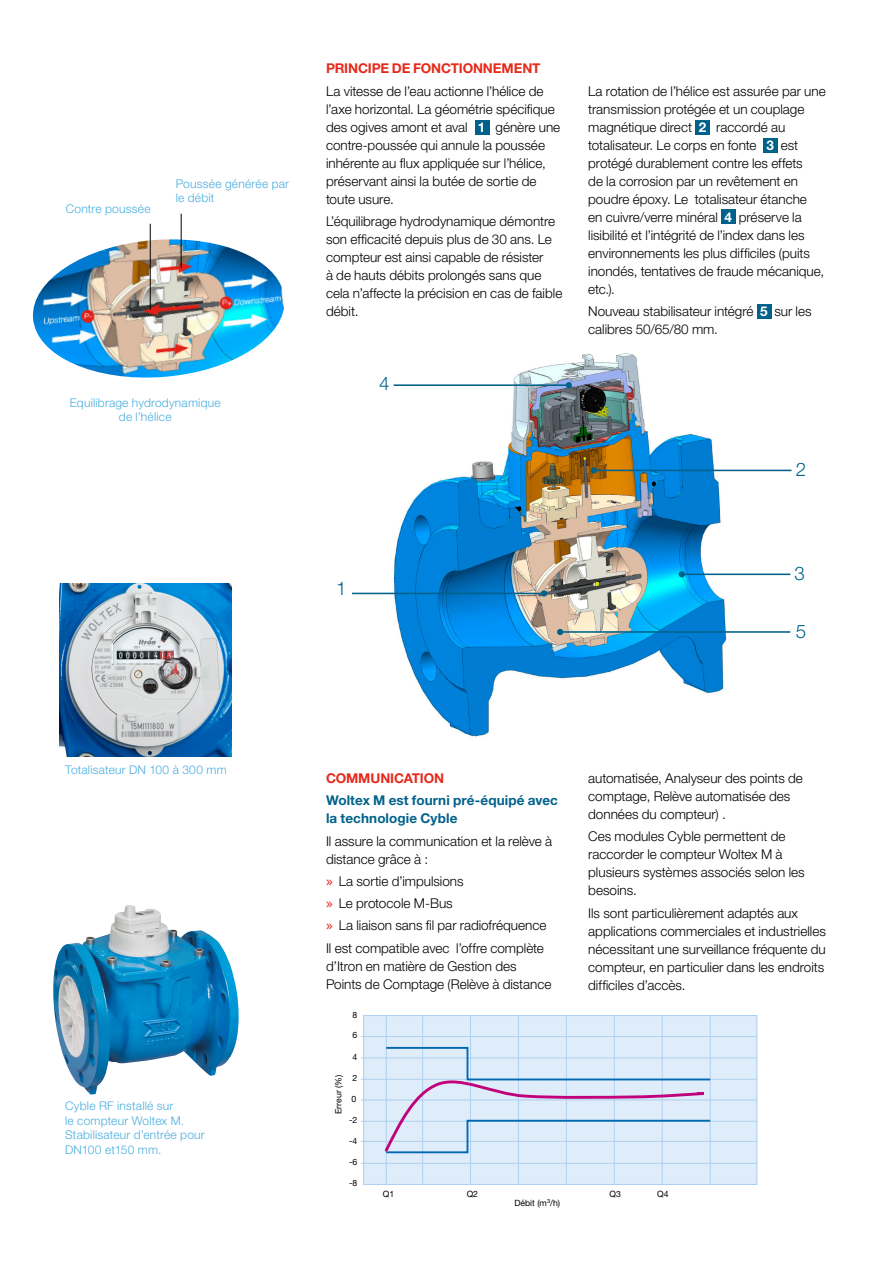
<style>
.page{position:relative;width:893px;height:1263px;background:#fff}
.page>*{position:absolute;margin:0;border:0;box-sizing:border-box;transform-origin:0 0}
.Body_Copy_9_12{font:300 18.75px "Helvetica Neue LT Std";color:#00628b}
.Body_Copy_9_12-2{font:300 13.5px/18px "Helvetica Neue LT Std";color:#000}
.Body_Copy_9_12-3{font:700 13.5px/18px "Helvetica Neue LT Std";letter-spacing:.005em;color:#00628b}
.Section_Title{font:700 13.5px "Helvetica Neue LT Std";letter-spacing:-.01em;color:#e52a1b}
.t1{font:300 12px/14.4px "Helvetica Neue LT Std";letter-spacing:.02em;color:#4aaedf}
.t2{font:8.7px "Helvetica Neue LT Std";color:#000}
.s1{font-weight:700;color:#fff}
.s2{font-family:"Lucida Grande";font-weight:400;color:#e52a1b}
</style>
<div class="page">
<div style="left:757px;top:304px;width:15px;height:15px;background:#00628b"></div>
<div style="left:721px;top:209px;width:15px;height:15px;background:#00628b"></div>
<div style="left:763px;top:138px;width:15px;height:15px;background:#00628b"></div>
<div style="left:475px;top:120px;width:14px;height:15px;background:#00628b"></div>
<div style="left:695px;top:120px;width:15px;height:15px;background:#00628b"></div>
<div style="left:364px;top:1015px;width:393px;height:169px;background:#dfedfa"></div>
<div style="left:363px;top:1015px;width:394px;height:170px;border:1px solid #b0d0ef"></div>
<hr style="left:361px;top:1036px;width:396px;height:1px;background:#b0d0ef">
<hr style="left:361px;top:1058px;width:396px;height:1px;background:#b0d0ef">
<hr style="left:361px;top:1079px;width:396px;height:1px;background:#b0d0ef">
<hr style="left:361px;top:1099px;width:396px;height:1px;background:#b0d0ef">
<hr style="left:361px;top:1121px;width:396px;height:1px;background:#b0d0ef">
<hr style="left:361px;top:1141px;width:396px;height:1px;background:#b0d0ef">
<hr style="left:361px;top:1163px;width:396px;height:1px;background:#b0d0ef">
<hr style="left:386px;top:1015px;width:1px;height:169px;background:#b0d0ef">
<hr style="left:470px;top:1015px;width:1px;height:169px;background:#b0d0ef">
<hr style="left:518px;top:1015px;width:1px;height:169px;background:#b0d0ef">
<hr style="left:422px;top:1015px;width:1px;height:169px;background:#b0d0ef">
<hr style="left:566px;top:1015px;width:1px;height:169px;background:#b0d0ef">
<hr style="left:614px;top:1015px;width:1px;height:169px;background:#b0d0ef">
<hr style="left:662px;top:1015px;width:1px;height:169px;background:#b0d0ef">
<hr style="left:710px;top:1015px;width:1px;height:169px;background:#b0d0ef">
<svg style="left:382px;top:1046px;width:330px;height:108px"></svg>
<img style="left:32px;top:239px;width:252px;height:139px">
<img style="left:368px;top:353px;width:413px;height:384px">
<hr style="left:394px;top:384px;width:175px;height:2px;background:#00628b">
<svg style="left:566px;top:382px;width:6px;height:6px"></svg>
<hr style="left:352px;top:593px;width:192px;height:1px;background:#00628b">
<svg style="left:541px;top:590px;width:6px;height:6px"></svg>
<hr style="left:594px;top:470px;width:197px;height:1px;background:#00628b">
<svg style="left:591px;top:467px;width:6px;height:6px"></svg>
<hr style="left:682px;top:573px;width:108px;height:2px;background:#00628b">
<svg style="left:679px;top:571px;width:6px;height:6px"></svg>
<hr style="left:560px;top:631px;width:230px;height:2px;background:#00628b">
<svg style="left:557px;top:629px;width:6px;height:6px"></svg>
<hr style="left:150px;top:224px;width:1px;height:86px;background:#000">
<hr style="left:181px;top:214px;width:1px;height:54px;background:#000">
<img style="left:59px;top:583px;width:172px;height:174px">
<img style="left:53px;top:905px;width:186px;height:189px">
<p class="t1" style="left:66px;top:202px;width:86px">Contre poussée</p>
<p class="t1" style="left:176px;top:176px;width:115px">Poussée générée par le débit</p>
<p class="t1" style="left:70px;top:395px;width:152px;text-align:center">Equilibrage hydrodynamique de l’hélice</p>
<p class="Section_Title" style="left:326px;top:60px;width:216px">PRINCIPE DE FONCTIONNEMENT</p>
<p class="Body_Copy_9_12-2" style="left:326px;top:82px;width:236px">La vitesse de l’eau actionne l’hélice de l’axe horizontal. La géométrie spécifique des ogives amont et aval <span class="s1">1</span> génère une contre-poussée qui annule la poussée inhérente au flux appliquée sur l’hélice, préservant ainsi la butée de sortie de toute usure.</p>
<p class="Body_Copy_9_12-2" style="left:326px;top:212px;width:238px">L’équilibrage hydrodynamique démontre son efficacité depuis plus de 30 ans. Le compteur est ainsi capable de résister<br>à de hauts débits prolongés sans que cela n’affecte la précision en cas de faible débit.</p>
<p class="Body_Copy_9_12" style="left:379px;top:372px;width:12px">4</p>
<p class="Body_Copy_9_12-2" style="left:588px;top:82px;width:239px">La rotation de l’hélice est assurée par une transmission protégée et un couplage magnétique direct <span class="s1">2</span> raccordé au totalisateur. Le corps en fonte <span class="s1">3</span> est protégé durablement contre les effets<br>de la corrosion par un revêtement en poudre époxy. Le totalisateur étanche<br>en cuivre/verre minéral <span class="s1">4</span> préserve la lisibilité et l’intégrité de l’index dans les environnements les plus difficiles (puits inondés, tentatives de fraude mécanique, etc.).</p>
<p class="Body_Copy_9_12-2" style="left:588px;top:302px;width:225px">Nouveau stabilisateur intégré <span class="s1">5</span> sur les calibres 50/65/80 mm.</p>
<p class="Body_Copy_9_12" style="left:796px;top:458px;width:12px">2</p>
<p class="Body_Copy_9_12" style="left:336px;top:577px;width:12px">1</p>
<p class="Body_Copy_9_12" style="left:794px;top:561px;width:12px">3</p>
<p class="Body_Copy_9_12" style="left:796px;top:620px;width:12px">5</p>
<p class="t1" style="left:65px;top:762px;width:163px">Totalisateur DN 100 à 300 mm</p>
<p class="t1" style="left:65px;top:1098px;width:141px">Cyble RF installé sur<br>le compteur Woltex M.<br>Stabilisateur d’entrée pour<br>DN100 et150 mm.</p>
<p class="Section_Title" style="left:326px;top:770px;width:120px">COMMUNICATION</p>
<p class="Body_Copy_9_12-3" style="left:326px;top:791px;width:233px">Woltex M est fourni pré-équipé avec la technologie Cyble</p>
<p class="Body_Copy_9_12-2" style="left:326px;top:831px;width:228px">Il assure la communication et la relève à distance grâce à :</p>
<p class="Body_Copy_9_12-2" style="left:326px;top:872px;width:139px"><span class="s2">»</span> La sortie d’impulsions</p>
<p class="Body_Copy_9_12-2" style="left:326px;top:894px;width:128px"><span class="s2">»</span> Le protocole M-Bus</p>
<p class="Body_Copy_9_12-2" style="left:326px;top:916px;width:222px"><span class="s2">»</span> La liaison sans fil par radiofréquence</p>
<p class="Body_Copy_9_12-2" style="left:326px;top:938px;width:227px">Il est compatible avec l’offre complète d’Itron en matière de Gestion des<br>Points de Comptage (Relève à distance</p>
<p class="t2" style="left:353px;top:1009px;width:6px">8</p>
<p class="t2" style="left:353px;top:1030px;width:6px">6</p>
<p class="t2" style="left:333px;top:1114px;width:40px;rotate:-90deg">Erreur (%)</p>
<p class="t2" style="left:353px;top:1051px;width:6px">4</p>
<p class="t2" style="left:353px;top:1073px;width:6px">2</p>
<p class="t2" style="left:351px;top:1094px;width:6px">0</p>
<p class="t2" style="left:349px;top:1115px;width:10px">-2</p>
<p class="t2" style="left:349px;top:1136px;width:10px">-4</p>
<p class="t2" style="left:349px;top:1157px;width:10px">-6</p>
<p class="t2" style="left:349px;top:1178px;width:10px">-8</p>
<p class="Body_Copy_9_12-2" style="left:588px;top:769px;width:216px">automatisée, Analyseur des points de comptage, Relève automatisée des données du compteur) .</p>
<p class="Body_Copy_9_12-2" style="left:588px;top:827px;width:218px">Ces modules Cyble permettent de raccorder le compteur Woltex M à plusieurs systèmes associés selon les besoins.</p>
<p class="Body_Copy_9_12-2" style="left:588px;top:903px;width:239px">Ils sont particulièrement adaptés aux applications commerciales et industrielles nécessitant une surveillance fréquente du compteur, en particulier dans les endroits difficiles d’accès.</p>
<p class="t2" style="left:383px;top:1189px;width:13px">Q1</p>
<p class="t2" style="left:467px;top:1189px;width:13px">Q2</p>
<p class="t2" style="left:609px;top:1189px;width:13px">Q3</p>
<p class="t2" style="left:657px;top:1189px;width:13px">Q4</p>
<p class="t2" style="left:514px;top:1197px;width:47px">Débit (m<sup>3</sup>/h)</p>
</div>
